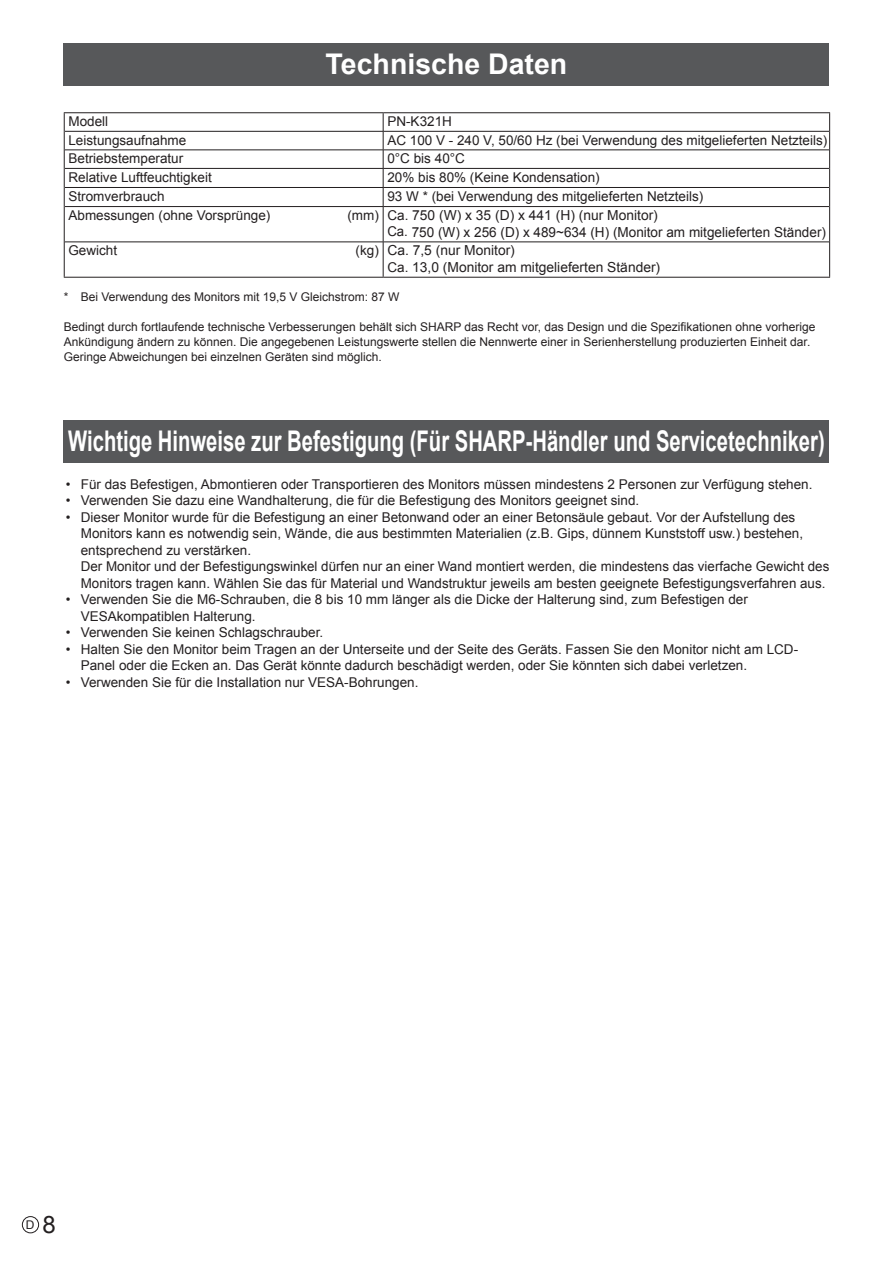
<style>
.page{position:relative;width:893px;height:1263px;background:#fff}
.page>*{position:absolute;margin:0;border:0;box-sizing:border-box;transform-origin:0 0}
.t1{font:700 36px "Arial";color:#fff}
.t2{font:700 28.5px "Arial";color:#fff;scale:.71 1}
.t3{font:700 28.5px "Arial";color:#fff}
.t4{font:13.8px/16.5px "Arial";color:#231f20}
.t5{font:13.5px/16.5px "Arial";color:#231f20}
.t6{font:12px/15.3px "Arial";color:#231f20}
.s1{font-size:13.5px}
.s2{font-size:24px}
</style>
<div class="page">
<div style="left:22px;top:1216px;width:17px;height:17px;border:1px solid #231f20;border-radius:50%"></div>
<hr style="left:65px;top:131px;width:318px;height:1px;background:#231f20">
<hr style="left:383px;top:131px;width:446px;height:1px;background:#231f20">
<hr style="left:65px;top:150px;width:318px;height:1px;background:#231f20">
<hr style="left:383px;top:150px;width:446px;height:1px;background:#231f20">
<hr style="left:65px;top:168px;width:318px;height:1px;background:#231f20">
<hr style="left:383px;top:168px;width:446px;height:1px;background:#231f20">
<hr style="left:65px;top:187px;width:318px;height:1px;background:#231f20">
<hr style="left:383px;top:187px;width:446px;height:1px;background:#231f20">
<svg style="left:383px;top:113px;width:1px;height:93px"></svg>
<hr style="left:65px;top:206px;width:318px;height:1px;background:#231f20">
<hr style="left:383px;top:206px;width:446px;height:1px;background:#231f20">
<hr style="left:383px;top:207px;width:1px;height:35px;background:#231f20">
<hr style="left:65px;top:242px;width:318px;height:1px;background:#231f20">
<hr style="left:64px;top:112px;width:319px;height:1px;background:#231f20">
<hr style="left:383px;top:112px;width:447px;height:1px;background:#231f20">
<svg style="left:64px;top:113px;width:1px;height:94px"></svg>
<hr style="left:64px;top:207px;width:1px;height:35px;background:#231f20">
<hr style="left:64px;top:242px;width:1px;height:35px;background:#231f20">
<svg style="left:829px;top:113px;width:1px;height:94px"></svg>
<hr style="left:829px;top:207px;width:1px;height:35px;background:#231f20">
<hr style="left:64px;top:277px;width:319px;height:1px;background:#231f20">
<hr style="left:383px;top:242px;width:446px;height:1px;background:#231f20">
<hr style="left:383px;top:242px;width:1px;height:35px;background:#231f20">
<hr style="left:829px;top:242px;width:1px;height:35px;background:#231f20">
<hr style="left:383px;top:277px;width:447px;height:1px;background:#231f20">
<div style="left:64px;top:43px;width:765px;height:42px;background:#57585a"></div>
<div style="left:64px;top:420px;width:765px;height:42px;background:#57585a"></div>
<h1 class="t1" style="left:294px;top:35px;width:307px">Technische Daten</h1>
<h2 class="t3" style="left:326px;top:46px;width:243px">Technische Daten</h2>
<p class="t5" style="left:68px;top:113px;width:41px">Modell</p>
<p class="t5" style="left:387px;top:113px;width:66px">PN-K321H</p>
<p class="t5" style="left:68px;top:132px;width:119px">Leistungsaufnahme</p>
<p class="t5" style="left:387px;top:132px;width:441px">AC 100 V - 240 V, 50/60 Hz (bei Verwendung des mitgelieferten Netzteils)</p>
<p class="t5" style="left:68px;top:150px;width:116px">Betriebstemperatur</p>
<p class="t5" style="left:387px;top:150px;width:79px">0°C bis 40°C</p>
<p class="t5" style="left:68px;top:169px;width:145px">Relative Luftfeuchtigkeit</p>
<p class="t5" style="left:387px;top:169px;width:214px">20% bis 80% (Keine Kondensation)</p>
<p class="t5" style="left:68px;top:188px;width:98px">Stromverbrauch</p>
<p class="t5" style="left:387px;top:188px;width:317px">93 W * (bei Verwendung des mitgelieferten Netzteils)</p>
<p class="t5" style="left:68px;top:207px;width:203px">Abmessungen (ohne Vorsprünge)</p>
<p class="t4" style="left:387px;top:207px;width:440px;text-indent:-40px"><span class="s1">(mm) Ca.</span> 750 (W) x 35 (D) x 441 (H) (nur Monitor)<br><span class="s1">Ca.</span> 750 (W) x 256 (D) x 489~634 (H) (Monitor am mitgelieferten Ständer)</p>
<p class="t5" style="left:68px;top:242px;width:50px">Gewicht</p>
<p class="t4" style="left:387px;top:242px;width:274px;text-indent:-32px"><span class="s1">(kg)</span> Ca. 7,5 (nur Monitor)<br><span class="s1">Ca.</span> 13,0 (Monitor am mitgelieferten Ständer)</p>
<p class="t6" style="left:64px;top:289px;width:337px">* Bei Verwendung des Monitors mit 19,5 V Gleichstrom: 87 W</p>
<p class="t6" style="left:64px;top:319px;width:753px">Bedingt durch fortlaufende technische Verbesserungen behält sich SHARP das Recht vor, das Design und die Spezifikationen ohne vorherige<br>Ankündigung ändern zu können. Die angegebenen Leistungswerte stellen die Nennwerte einer in Serienherstellung produzierten Einheit dar.<br>Geringe Abweichungen bei einzelnen Geräten sind möglich.</p>
<h2 class="t2" style="left:68px;top:423px;width:1067px">Wichtige Hinweise zur Befestigung (Für SHARP-Händler und Servicetechniker)</h2>
<p class="t5" style="left:66px;top:476px;width:748px">• Für das Befestigen, Abmontieren oder Transportieren des Monitors müssen mindestens 2 Personen zur Verfügung stehen.</p>
<p class="t5" style="left:66px;top:492px;width:575px">• Verwenden Sie dazu eine Wandhalterung, die für die Befestigung des Monitors geeignet sind.</p>
<p class="t5" style="left:81px;top:509px;width:750px;text-indent:-15px">• Dieser Monitor wurde für die Befestigung an einer Betonwand oder an einer Betonsäule gebaut. Vor der Aufstellung des Monitors kann es notwendig sein, Wände, die aus bestimmten Materialien (z.B. Gips, dünnem Kunststoff usw.) bestehen, entsprechend zu verstärken.<br>Der Monitor und der Befestigungswinkel dürfen nur an einer Wand montiert werden, die mindestens das vierfache Gewicht des Monitors tragen kann. Wählen Sie das für Material und Wandstruktur jeweils am besten geeignete Befestigungsverfahren aus.</p>
<p class="t5" style="left:81px;top:591px;width:669px;text-indent:-15px">• Verwenden Sie die M6-Schrauben, die 8 bis 10 mm länger als die Dicke der Halterung sind, zum Befestigen der<br>VESAkompatiblen Halterung.</p>
<p class="t5" style="left:66px;top:624px;width:259px">• Verwenden Sie keinen Schlagschrauber.</p>
<p class="t5" style="left:81px;top:641px;width:719px;text-indent:-15px">• Halten Sie den Monitor beim Tragen an der Unterseite und der Seite des Geräts. Fassen Sie den Monitor nicht am LCD-<br>Panel oder die Ecken an. Das Gerät könnte dadurch beschädigt werden, oder Sie könnten sich dabei verletzen.</p>
<p class="t5" style="left:66px;top:674px;width:354px">• Verwenden Sie für die Installation nur VESA-Bohrungen.</p>
<p class="t6" style="left:26px;top:1217px;width:31px">D <span class="s2">8</span></p>
</div>
